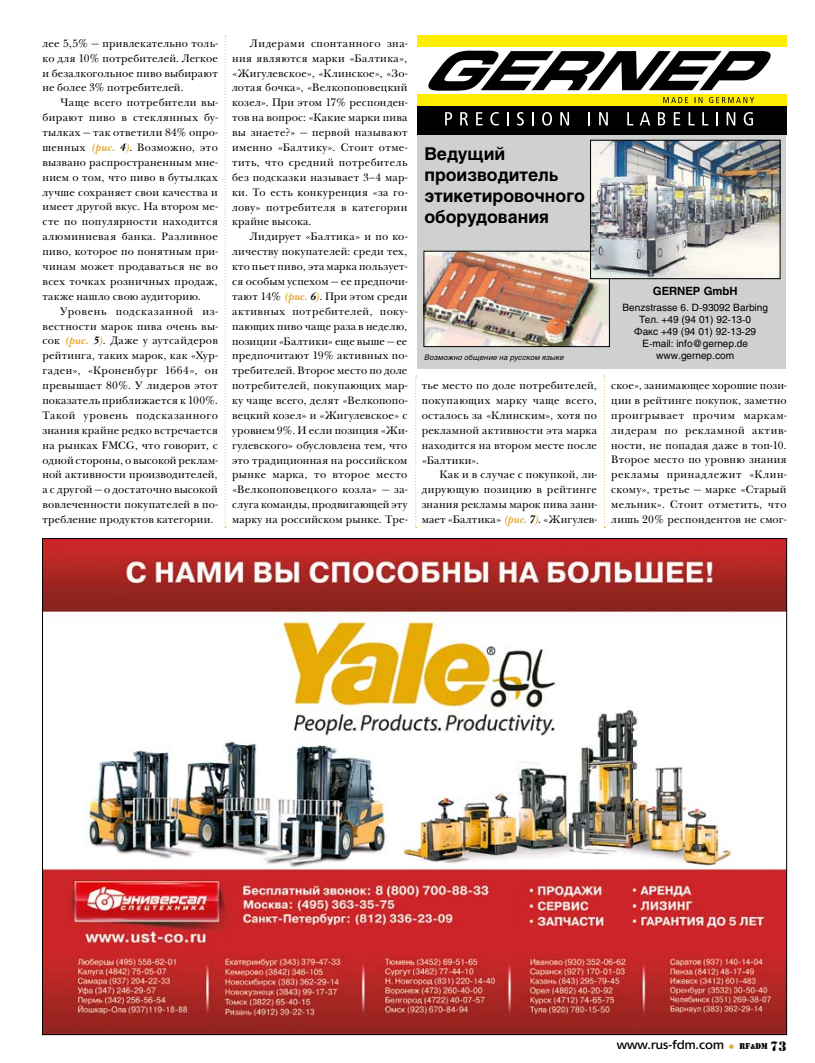
<style>
.page{position:relative;width:815px;height:1063px;background:#fff}
.page>*{position:absolute;margin:0;border:0;box-sizing:border-box;transform-origin:0 0}
.t1{font:700 17.5px/21.2px "Helios";color:#000}
.t2{font:500 12.5px "Tornado Cyr";color:#000}
.t3{font:11.25px/14.9px "New Baskerville C";letter-spacing:.02em;color:#000;text-align:justify}
.t4{font:700 11.25px "Helios";color:#000}
.t5{font:10px/12px "Helios";color:#000;text-align:center}
.t6{font:italic 7.5px "Helios";letter-spacing:.03em;color:#000}
.s1{font-weight:700;font-style:italic;color:#e6a52e}
.s2{font-weight:700;font-style:italic}
.s3{color:#e6a52e}
.s4{font-family:"Shablon C";font-weight:400;font-size:10.88px}
.s5{font-family:"Shablon C";font-weight:400;font-size:9.12px}
.s6{font-family:"Shablon C";font-weight:400;font-size:17.5px}
</style>
<div class="page">
<div style="left:417px;top:130px;width:369px;height:239px;background:#cfd0d0"></div>
<div style="left:417px;top:106px;width:370px;height:29px;background:#000"></div>
<div style="left:417px;top:94px;width:370px;height:12px;background:#ffed00"></div>
<svg style="left:428px;top:51px;width:343px;height:40px"></svg>
<svg style="left:445px;top:112px;width:7px;height:13px"></svg>
<svg style="left:460px;top:112px;width:8px;height:13px"></svg>
<svg style="left:476px;top:112px;width:7px;height:13px"></svg>
<svg style="left:490px;top:112px;width:9px;height:14px"></svg>
<svg style="left:507px;top:112px;width:2px;height:13px"></svg>
<svg style="left:517px;top:112px;width:7px;height:14px"></svg>
<svg style="left:532px;top:112px;width:2px;height:13px"></svg>
<svg style="left:542px;top:112px;width:10px;height:14px"></svg>
<svg style="left:560px;top:112px;width:9px;height:13px"></svg>
<svg style="left:589px;top:112px;width:1px;height:13px"></svg>
<svg style="left:599px;top:112px;width:9px;height:13px"></svg>
<svg style="left:627px;top:112px;width:6px;height:13px"></svg>
<svg style="left:640px;top:112px;width:10px;height:13px"></svg>
<svg style="left:658px;top:112px;width:7px;height:13px"></svg>
<svg style="left:674px;top:112px;width:6px;height:13px"></svg>
<svg style="left:689px;top:112px;width:6px;height:13px"></svg>
<svg style="left:702px;top:112px;width:6px;height:13px"></svg>
<svg style="left:716px;top:112px;width:2px;height:13px"></svg>
<svg style="left:727px;top:112px;width:8px;height:13px"></svg>
<svg style="left:744px;top:112px;width:9px;height:14px"></svg>
<svg style="left:663px;top:97px;width:25px;height:6px"></svg>
<svg style="left:695px;top:97px;width:7px;height:6px"></svg>
<svg style="left:709px;top:97px;width:45px;height:6px"></svg>
<div style="left:417px;top:35px;width:370px;height:12px;background:#ffed00"></div>
<img style="left:425px;top:253px;width:183px;height:92px">
<div style="left:423px;top:251px;width:187px;height:96px;border:1px solid #000"></div>
<img style="left:592px;top:142px;width:187px;height:135px">
<div style="left:590px;top:140px;width:191px;height:139px;border:1px solid #000"></div>
<svg style="left:604px;top:376px;width:1px;height:152px"></svg>
<svg style="left:415px;top:376px;width:2px;height:152px"></svg>
<svg style="left:225px;top:35px;width:1px;height:493px"></svg>
<img style="left:44px;top:540px;width:741px;height:493px">
<p class="t3" style="left:43px;top:36px;width:177px">лее 5,5% — привлекательно толь&shy;ко для 10% потребителей. Легкое и безалкогольное пиво выбирают не более 3% потребителей.</p>
<p class="t3" style="left:43px;top:95px;width:177px;text-indent:18px">Чаще всего потребители вы&shy;бирают пиво в стеклянных бу&shy;тылках — так ответили 84% опро&shy;шенных <span class="s1">(рис.</span> <span class="s2">4</span><span class="s1">)</span>. Возможно, это вызвано распространенным мне&shy;нием о том, что пиво в бутылках лучше сохраняет свои качества и имеет другой вкус. На втором ме&shy;сте по популярности находится алюминиевая банка. Разливное пиво, которое по понятным при&shy;чинам может продаваться не во всех точках розничных продаж, также нашло свою аудиторию.</p>
<p class="t3" style="left:43px;top:304px;width:177px;text-indent:18px">Уровень подсказанной из&shy;вестности марок пива очень вы&shy;сок <span class="s1">(рис.</span> <span class="s2">5</span><span class="s1">)</span>. Даже у аутсайдеров рейтинга, таких марок, как «Хур&shy;гаден», «Кроненбург 1664», он превышает 80%. У лидеров этот показатель приближается к 100%.<br>Такой уровень подсказанного знания крайне редко встречается на рынках FMCG, что говорит, с одной стороны, о высокой реклам&shy;ной активности производителей, а с другой — о достаточно высокой вовлеченности покупателей в по&shy;требление продуктов категории.</p>
<p class="t3" style="left:232px;top:36px;width:177px;text-indent:18px">Лидерами спонтанного зна&shy;ния являются марки «Балтика», «Жигулевское», «Клинское», «Зо&shy;лотая бочка», «Велкопоповецкий козел». При этом 17% респонден&shy;тов на вопрос: «Какие марки пива вы знаете?» — первой называют именно «Балтику». Стоит отме&shy;тить, что средний потребитель без подсказки называет 3–4 мар&shy;ки. То есть конкуренция «за го&shy;лову» потребителя в категории крайне высока.</p>
<p class="t3" style="left:232px;top:229px;width:177px;text-indent:18px">Лидирует «Балтика» и по ко&shy;личеству покупателей: среди тех, кто пьет пиво, эта марка пользует&shy;ся особым успехом — ее предпочи&shy;тают 14% <span class="s1">(рис.</span> <span class="s2">6</span><span class="s1">)</span>. При этом среди активных потребителей, поку&shy;пающих пиво чаще раза в неделю, позиции «Балтики» еще выше — ее предпочитают 19% активных по&shy;требителей. Второе место по доле потребителей, покупающих мар&shy;ку чаще всего, делят «Велкопопо&shy;вецкий козел» и «Жигулевское» с уровнем 9%. И если позиция «Жи&shy;гулевского» обусловлена тем, что это традиционная на российском рынке марка, то второе место «Велкопоповецкого козла» — за&shy;слуга команды, продвигающей эту марку на российском рынке. Тре-</p>
<h1 class="t1" style="left:424px;top:143px;width:162px">Ведущий производитель этикетировочного оборудования</h1>
<p class="t4" style="left:653px;top:285px;width:86px">GERNEP GmbH</p>
<p class="t5" style="left:622px;top:301px;width:147px">Benzstrasse 6. D-93092 Barbing<br>Тел. +49 (94 01) 92-13-0<br>Факс +49 (94 01) 92-13-29<br>E-mail: info@gernep.de</p>
<p class="t6" style="left:425px;top:353px;width:141px">Возможно общение на русском языке</p>
<p class="t5" style="left:656px;top:349px;width:79px">www.gernep.com</p>
<p class="t3" style="left:422px;top:378px;width:177px">тье место по доле потребителей, покупающих марку чаще всего, осталось за «Клинским», хотя по рекламной активности эта марка находится на втором месте после «Балтики».</p>
<p class="t3" style="left:422px;top:467px;width:177px;text-indent:18px">Как и в случае с покупкой, ли&shy;дирующую позицию в рейтинге знания рекламы марок пива зани&shy;мает «Балтика» <span class="s1">(рис.</span> <span class="s2">7</span><span class="s1">)</span>. «Жигулев-</p>
<p class="t3" style="left:611px;top:378px;width:177px">ское», занимающее хорошие пози&shy;ции в рейтинге покупок, заметно проигрывает прочим маркам&shy;лидерам по рекламной актив&shy;ности, не попадая даже в топ-10.<br>Второе место по уровню знания рекламы принадлежит «Клин&shy;скому», третье — марке «Старый мельник». Стоит отметить, что лишь 20% респондентов не смог-</p>
<p class="t2" style="left:617px;top:1038px;width:171px">www.rus-fdm.com <span class="s3">•</span> <span class="s4">RF</span><span class="s5">&amp;</span><span class="s4">DM</span> <span class="s6">73</span></p>
</div>
